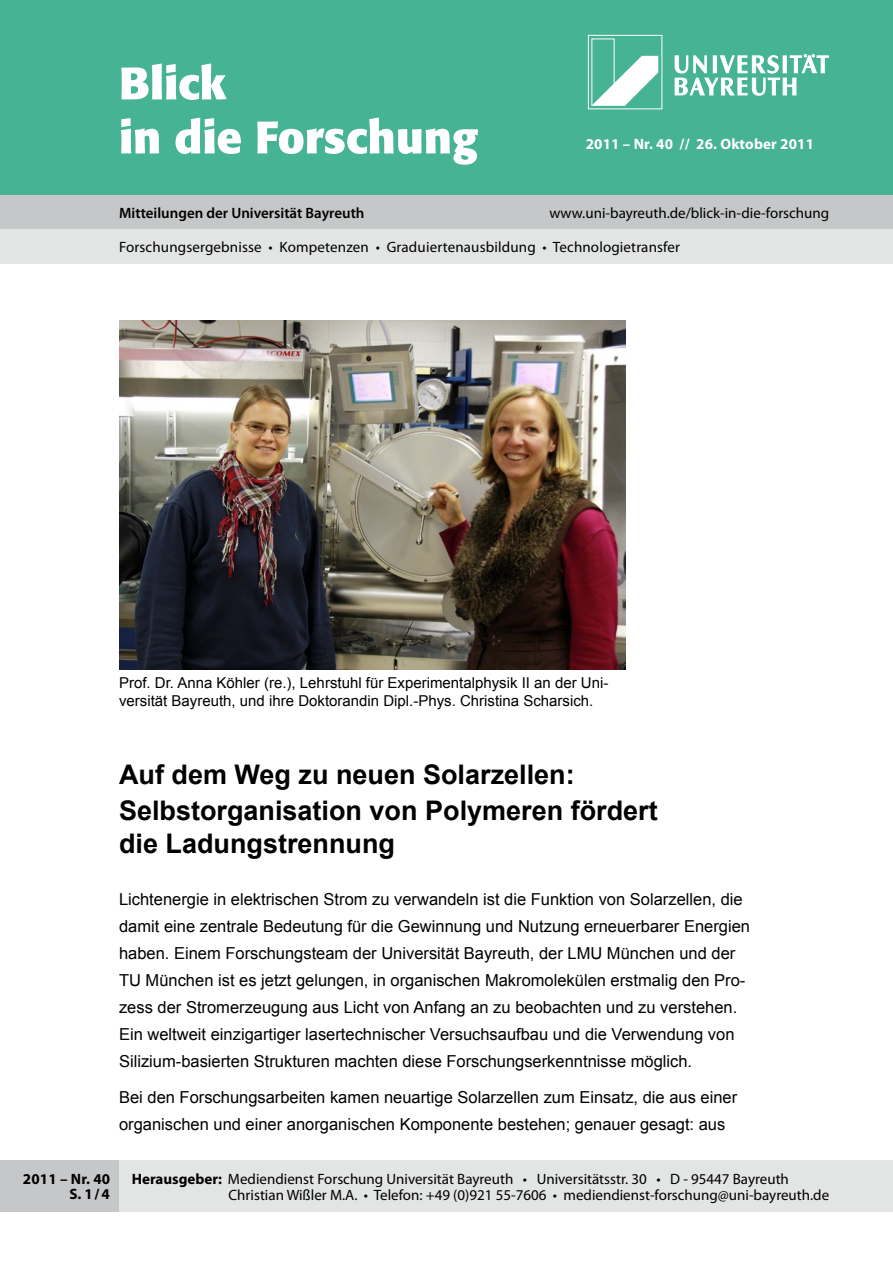
<style>
.page{position:relative;width:893px;height:1263px;background:#fff}
.page>*{position:absolute;margin:0;border:0;box-sizing:border-box;transform-origin:0 0}
.t1{font:700 27px/36.6px "Arial";color:#000}
.t2{font:16.5px/27px "Arial";color:#000}
.t3{font:15px "Myriad Pro";color:#000}
.t4{font:15px/18px "Arial";color:#000}
.t5{font:600 15px "Myriad Pro";color:#000}
.t6{font:700 15px "Myriad Pro";letter-spacing:.01em;color:#fff}
.t7{font:700 15px "Myriad Pro";letter-spacing:.01em;color:#000}
.s1{font-weight:700}
</style>
<div class="page">
<div style="left:111px;top:1161px;width:782px;height:51px;background:#e3e4e4"></div>
<div style="left:0;top:1161px;width:119px;height:51px;background:#c6c7c8"></div>
<div style="left:0;top:0;width:893px;height:196px;background:#46b394"></div>
<div style="left:0;top:196px;width:893px;height:34px;background:#c6c7c8"></div>
<div style="left:0;top:230px;width:893px;height:34px;background:#e3e4e4"></div>
<svg style="left:591px;top:38px;width:67px;height:68px"></svg>
<div style="left:588px;top:35px;width:74px;height:74px;border:1px solid #fff"></div>
<svg style="left:674px;top:54px;width:155px;height:42px"></svg>
<svg style="left:121px;top:118px;width:357px;height:47px"></svg>
<svg style="left:121px;top:64px;width:106px;height:36px"></svg>
<img style="left:119px;top:321px;width:507px;height:348px">
<p class="t6" style="left:586px;top:134px;width:230px">2011 – Nr. 40 // 26. Oktober 2011</p>
<p class="t3" style="left:549px;top:204px;width:281px">www.uni-bayreuth.de/blick-in-die-forschung</p>
<p class="t3" style="left:119px;top:238px;width:563px">Forschungsergebnisse • Kompetenzen • Graduiertenausbildung • Technologietransfer</p>
<p class="t5" style="left:119px;top:204px;width:247px">Mitteilungen der Universität Bayreuth</p>
<p class="t4" style="left:119px;top:674px;width:491px">Prof. Dr. Anna Köhler (re.), Lehrstuhl für Experimentalphysik II an der Uni&shy;versität Bayreuth, und ihre Doktorandin Dipl.-Phys. Christina Scharsich.</p>
<h1 class="t1" style="left:119px;top:757px;width:540px">Auf dem Weg zu neuen Solarzellen:<br>Selbstorganisation von Polymeren fördert</h1>
<h1 class="t1" style="left:119px;top:826px;width:278px">die Ladungstrennung</h1>
<p class="t2" style="left:119px;top:886px;width:632px">Lichtenergie in elektrischen Strom zu verwandeln ist die Funktion von Solarzellen, die damit eine zentrale Bedeutung für die Gewinnung und Nutzung erneuerbarer Energien haben. Einem Forschungsteam der Universität Bayreuth, der LMU München und der TU München ist es jetzt gelungen, in organischen Makromolekülen erstmalig den Pro&shy;zess der Stromerzeugung aus Licht von Anfang an zu beobachten und zu verstehen.<br>Ein weltweit einzigartiger lasertechnischer Versuchsaufbau und die Verwendung von Silizium-basierten Strukturen machten diese Forschungserkenntnisse möglich.</p>
<p class="t2" style="left:119px;top:1084px;width:620px">Bei den Forschungsarbeiten kamen neuartige Solarzellen zum Einsatz, die aus einer organischen und einer anorganischen Komponente bestehen; genauer gesagt: aus</p>
<p class="t7" style="left:23px;top:1169px;width:89px">2011 – Nr. 40</p>
<p class="t7" style="left:69px;top:1184px;width:42px">S. 1/4</p>
<p class="t3" style="left:132px;top:1169px;width:659px"><span class="s1">Herausgeber:</span> Mediendienst Forschung Universität Bayreuth • Universitätsstr. 30 • D - 95447 Bayreuth</p>
<p class="t3" style="left:229px;top:1185px;width:602px">Christian Wißler M.A. • Telefon: +49 (0)921 55-7606 • mediendienst-forschung@uni-bayreuth.de</p>
</div>
